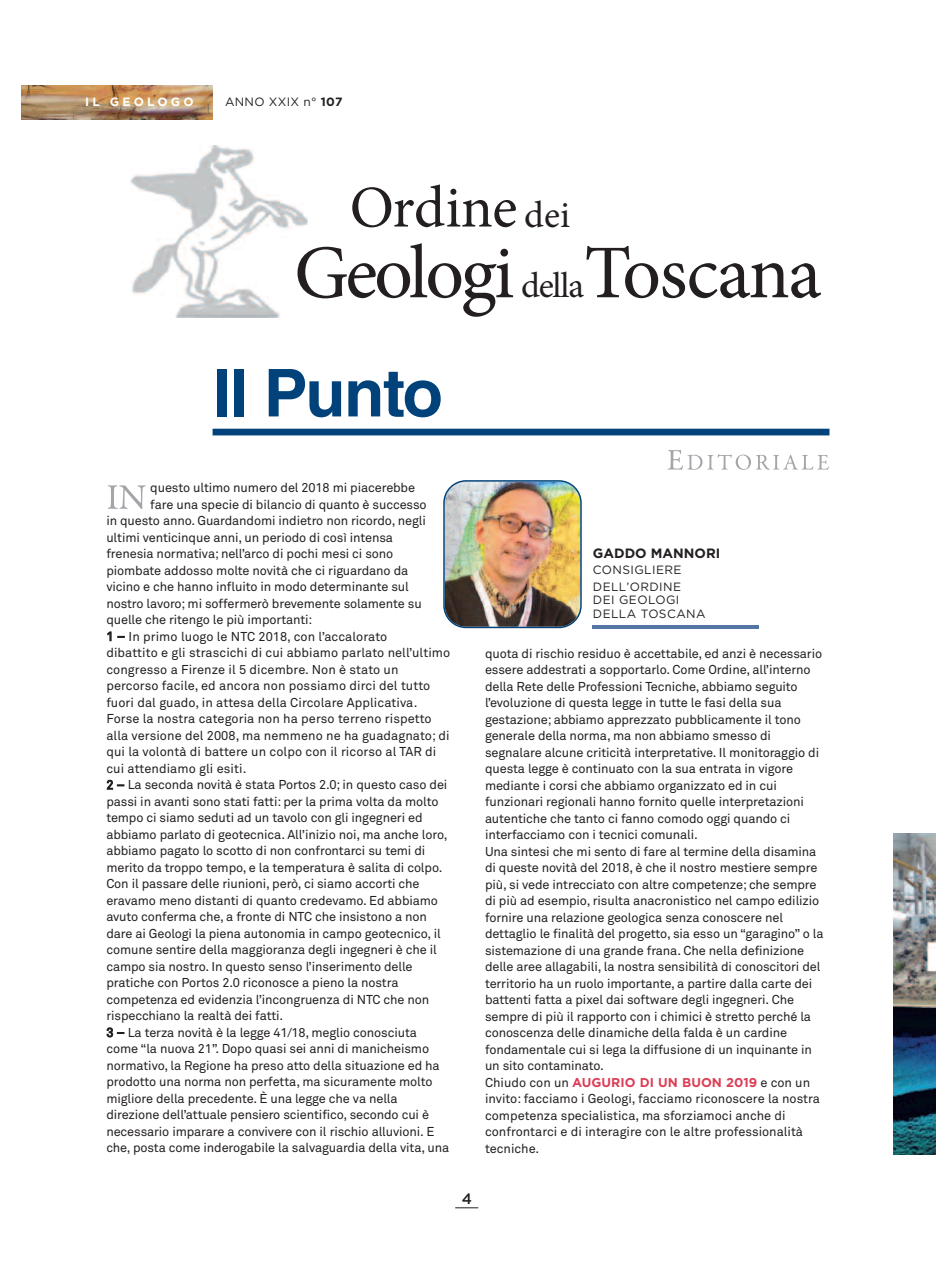
<style>
.page{position:relative;width:936px;height:1276px;background:#fff}
.page>*{position:absolute;margin:0;border:0;box-sizing:border-box;transform-origin:0 0}
.t1{font:75.9px "Minion Pro";letter-spacing:-.035em;color:#231f20}
.t2{font:700 66px "Helvetica LT Std";letter-spacing:-.02em;color:#004279}
.t3{font:59.1px "Minion Pro";letter-spacing:-.01em;color:#231f20}
.t4{font:500 15px "Gotham HTF";color:#231f20}
.t5{font:700 13.5px "Gotham HTF";color:#231f20}
.t6{font:12.75px/16.5px "Akkurat";letter-spacing:-.01em;color:#231f20}
.t7{font:700 12.75px "Gotham HTF";color:#db3f57}
.t8{font:12px/16.5px "Gotham HTF";letter-spacing:.035em;color:#231f20}
.t9{font:700 12px "Gotham HTF";letter-spacing:.27em;color:#fff}
.s1{font-weight:700}
.s2{font-size:37.5px}
.s3{font-size:35.85px}
.s4{font-family:"Akkurat";font-weight:400;color:#231f20}
</style>
<div class="page">
<img style="left:21px;top:85px;width:192px;height:34px">
<svg style="left:455px;top:1207px;width:23px;height:1px"></svg>
<img style="left:130px;top:146px;width:178px;height:171px">
<svg style="left:108px;top:485px;width:38px;height:24px"></svg>
<div style="left:212px;top:429px;width:617px;height:6px;background:#004279"></div>
<hr style="left:592px;top:625px;width:167px;height:3px;background:#5476a5">
<img style="left:443px;top:480px;width:138px;height:148px">
<svg style="left:667px;top:450px;width:84px;height:20px"></svg>
<img style="left:893px;top:833px;width:42px;height:321px">
<p class="t9" style="left:85px;top:95px;width:110px">IL GEOLOGO</p>
<p class="t8" style="left:225px;top:94px;width:119px">ANNO XXIX n° <span class="s1">107</span></p>
<h3 class="t3" style="left:349px;top:185px;width:222px">Ordine <span class="s2">dei</span></h3>
<h1 class="t1" style="left:294px;top:244px;width:529px">Geologi <span class="s3">della</span>Toscana</h1>
<h2 class="t2" style="left:212px;top:369px;width:232px">Il Punto</h2>
<p class="t6" style="left:150px;top:480px;width:266px">questo ultimo numero del 2018 mi piacerebbe</p>
<p class="t6" style="left:150px;top:496px;width:278px">fare una specie di bilancio di quanto è successo</p>
<p class="t6" style="left:106px;top:513px;width:321px">in questo anno. Guardandomi indietro non ricordo, negli</p>
<p class="t6" style="left:106px;top:529px;width:288px">ultimi venticinque anni, un periodo di così intensa</p>
<p class="t6" style="left:106px;top:546px;width:288px">frenesia normativa; nell’arco di pochi mesi ci sono</p>
<p class="t6" style="left:106px;top:562px;width:303px">piombate addosso molte novità che ci riguardano da</p>
<p class="t6" style="left:106px;top:579px;width:304px">vicino e che hanno influito in modo determinante sul</p>
<p class="t6" style="left:106px;top:595px;width:317px">nostro lavoro; mi soffermerò brevemente solamente su</p>
<p class="t6" style="left:106px;top:612px;width:208px">quelle che ritengo le più importanti:</p>
<p class="t6" style="left:106px;top:628px;width:282px">1 – In primo luogo le NTC 2018, con l’accalorato</p>
<p class="t6" style="left:106px;top:645px;width:345px">dibattito e gli strascichi di cui abbiamo parlato nell’ultimo</p>
<p class="t6" style="left:106px;top:661px;width:294px">congresso a Firenze il 5 dicembre. Non è stato un</p>
<p class="t6" style="left:106px;top:678px;width:325px">percorso facile, ed ancora non possiamo dirci del tutto</p>
<p class="t6" style="left:106px;top:694px;width:312px">fuori dal guado, in attesa della Circolare Applicativa.</p>
<p class="t6" style="left:106px;top:711px;width:327px">Forse la nostra categoria non ha perso terreno rispetto</p>
<p class="t6" style="left:106px;top:727px;width:345px">alla versione del 2008, ma nemmeno ne ha guadagnato; di</p>
<p class="t6" style="left:106px;top:744px;width:331px">qui la volontà di battere un colpo con il ricorso al TAR di</p>
<p class="t6" style="left:106px;top:760px;width:141px">cui attendiamo gli esiti.</p>
<p class="t6" style="left:106px;top:777px;width:342px">2 – La seconda novità è stata Portos 2.0; in questo caso dei</p>
<p class="t6" style="left:106px;top:793px;width:333px">passi in avanti sono stati fatti: per la prima volta da molto</p>
<p class="t6" style="left:106px;top:810px;width:318px">tempo ci siamo seduti ad un tavolo con gli ingegneri ed</p>
<p class="t6" style="left:106px;top:826px;width:342px">abbiamo parlato di geotecnica. All’inizio noi, ma anche loro,</p>
<p class="t6" style="left:106px;top:843px;width:320px">abbiamo pagato lo scotto di non confrontarci su temi di</p>
<p class="t6" style="left:106px;top:859px;width:337px">merito da troppo tempo, e la temperatura è salita di colpo.</p>
<p class="t6" style="left:106px;top:876px;width:315px">Con il passare delle riunioni, però, ci siamo accorti che</p>
<p class="t6" style="left:106px;top:892px;width:333px">eravamo meno distanti di quanto credevamo. Ed abbiamo</p>
<p class="t6" style="left:106px;top:909px;width:322px">avuto conferma che, a fronte di NTC che insistono a non</p>
<p class="t6" style="left:106px;top:925px;width:336px">dare ai Geologi la piena autonomia in campo geotecnico, il</p>
<p class="t6" style="left:106px;top:942px;width:332px">comune sentire della maggioranza degli ingegneri è che il</p>
<p class="t6" style="left:106px;top:958px;width:308px">campo sia nostro. In questo senso l’inserimento delle</p>
<p class="t6" style="left:106px;top:975px;width:293px">pratiche con Portos 2.0 riconosce a pieno la nostra</p>
<p class="t6" style="left:106px;top:991px;width:324px">competenza ed evidenzia l’incongruenza di NTC che non</p>
<p class="t6" style="left:106px;top:1008px;width:178px">rispecchiano la realtà dei fatti.</p>
<p class="t6" style="left:106px;top:1024px;width:312px">3 – La terza novità è la legge 41/18, meglio conosciuta</p>
<p class="t6" style="left:106px;top:1041px;width:324px">come “la nuova 21”. Dopo quasi sei anni di manicheismo</p>
<p class="t6" style="left:106px;top:1057px;width:335px">normativo, la Regione ha preso atto della situazione ed ha</p>
<p class="t6" style="left:106px;top:1074px;width:327px">prodotto una norma non perfetta, ma sicuramente molto</p>
<p class="t6" style="left:106px;top:1090px;width:293px">migliore della precedente. È una legge che va nella</p>
<p class="t6" style="left:106px;top:1107px;width:324px">direzione dell’attuale pensiero scientifico, secondo cui è</p>
<p class="t6" style="left:106px;top:1123px;width:329px">necessario imparare a convivere con il rischio alluvioni. E</p>
<p class="t6" style="left:106px;top:1140px;width:344px">che, posta come inderogabile la salvaguardia della vita, una</p>
<p class="t5" style="left:593px;top:545px;width:129px">GADDO MANNORI</p>
<p class="t8" style="left:593px;top:562px;width:90px">CONSIGLIERE<br>DELL’ORDINE</p>
<p class="t8" style="left:593px;top:593px;width:114px;line-height:13.5px">DEI GEOLOGI<br>DELLA TOSCANA</p>
<p class="t6" style="left:485px;top:645px;width:340px">quota di rischio residuo è accettabile, ed anzi è necessario essere addestrati a sopportarlo. Come Ordine, all’interno della Rete delle Professioni Tecniche, abbiamo seguito l’evoluzione di questa legge in tutte le fasi della sua gestazione; abbiamo apprezzato pubblicamente il tono generale della norma, ma non abbiamo smesso di segnalare alcune criticità interpretative. Il monitoraggio di questa legge è continuato con la sua entrata in vigore mediante i corsi che abbiamo organizzato ed in cui funzionari regionali hanno fornito quelle interpretazioni autentiche che tanto ci fanno comodo oggi quando ci interfacciamo con i tecnici comunali.<br>Una sintesi che mi sento di fare al termine della disamina di queste novità del 2018, è che il nostro mestiere sempre più, si vede intrecciato con altre competenze; che sempre di più ad esempio, risulta anacronistico nel campo edilizio fornire una relazione geologica senza conoscere nel dettaglio le finalità del progetto, sia esso un “garagino” o la sistemazione di una grande frana. Che nella definizione delle aree allagabili, la nostra sensibilità di conoscitori del territorio ha un ruolo importante, a partire dalla carte dei battenti fatta a pixel dai software degli ingegneri. Che sempre di più il rapporto con i chimici è stretto perché la conoscenza delle dinamiche della falda è un cardine fondamentale cui si lega la diffusione di un inquinante in un sito contaminato.</p>
<p class="t7" style="left:485px;top:1075px;width:326px"><span class="s4">Chiudo con un</span> AUGURIO DI UN BUON 2019 <span class="s4">e con un</span></p>
<p class="t6" style="left:485px;top:1091px;width:336px">invito: facciamo i Geologi, facciamo riconoscere la nostra competenza specialistica, ma sforziamoci anche di confrontarci e di interagire con le altre professionalità tecniche.</p>
<p class="t4" style="left:461px;top:1189px;width:12px">4</p>
</div>
